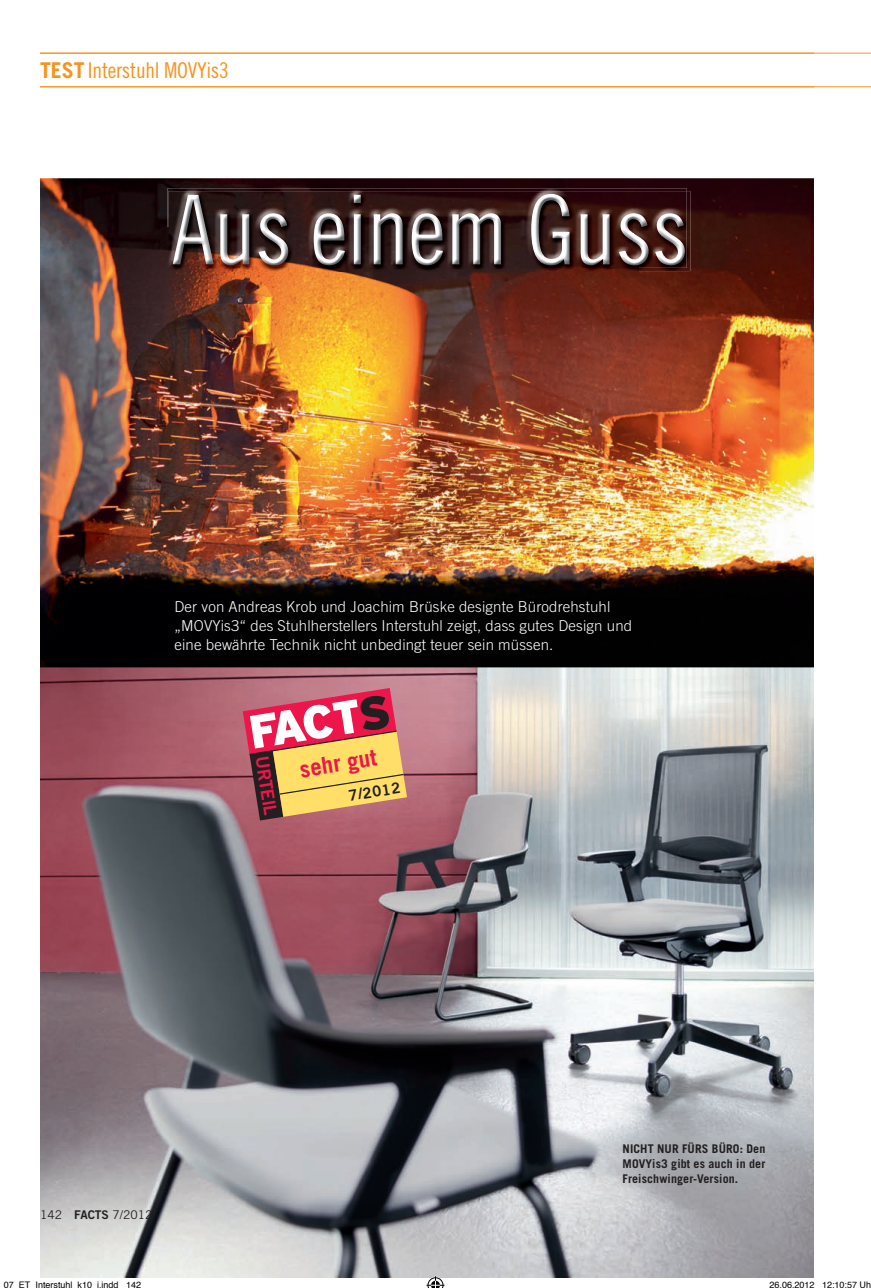
<style>
.page{position:relative;width:871px;height:1288px;background:#fff}
.page>*{position:absolute;margin:0;border:0;box-sizing:border-box;transform-origin:0 0}
.t1{font:700 23.25px "Trade Gothic";color:#ed164b}
.t2{font:21.75px "Trade Gothic Cond Eighteen";letter-spacing:-.01em;color:#f7931d}
.t3{font:17.85px "Trade Gothic Bold Two";color:#ed164b}
.t4{font:300 15px/19.2px "Trade Gothic";letter-spacing:.01em;color:#fff}
.t5{font:15px "Trade Gothic Bold Two";color:#231f20}
.t6{font:700 12px/15px "Trade Gothic";letter-spacing:.01em;color:#231f20;text-align:justify}
.t7{font:12px "Trade Gothic";color:#231f20}
.t8{font:9px "Helvetica";color:#000}
.s1{font-family:"Trade Gothic";font-weight:700}
.s2{font-family:"Trade Gothic Bold Two"}
</style>
<div class="page">
<hr style="left:40px;top:53px;width:831px;height:1px;background:#f7931d">
<hr style="left:40px;top:86px;width:831px;height:1px;background:#f7931d">
<img style="left:40px;top:178px;width:774px;height:1099px">
<img style="left:167px;top:188px;width:520px;height:40px">
<img style="left:167px;top:228px;width:1px;height:40px">
<img style="left:638px;top:191px;width:52px;height:80px">
<img style="left:168px;top:268px;width:470px;height:3px">
<img style="left:168px;top:191px;width:519px;height:77px">
<img style="left:173px;top:194px;width:512px;height:71px">
<svg style="left:243px;top:688px;width:164px;height:132px;background:#d18e6e"></svg>
<svg style="left:426px;top:1276px;width:18px;height:12px"></svg>
<svg style="left:40px;top:1274px;width:79px;height:4px"></svg>
<h2 class="t2" style="left:40px;top:58px;width:190px"><span class="s1">TEST</span> Interstuhl MOVYis3</h2>
<p class="t4" style="left:174px;top:597px;width:459px">Der von Andreas Krob und Joachim Brüske designte Bürodrehstuhl „MOVYis3“ des Stuhlherstellers Interstuhl zeigt, dass gutes Design und eine bewährte Technik nicht unbedingt teuer sein müssen.</p>
<p class="t3" style="left:273px;top:754px;width:61px;rotate:81deg">URTEIL</p>
<h1 class="t1" style="left:298px;top:755px;width:79px;rotate:-9deg">sehr gut</h1>
<p class="t5" style="left:347px;top:786px;width:54px;rotate:-9deg">7/2012</p>
<p class="t7" style="left:40px;top:1207px;width:114px">142 <span class="s2">FACTS</span> 7/2012</p>
<p class="t6" style="left:623px;top:1141px;width:144px">NICHT NUR FÜRS BÜRO: Den MOVYis3 gibt es auch in der Freischwinger-Version.</p>
<p class="t8" style="left:4px;top:1277px;width:139px">07 ET Interstuhl k10 j.indd 142</p>
<p class="t8" style="left:769px;top:1277px;width:103px">26.06.2012 12:10:57 Uh</p>
</div>
